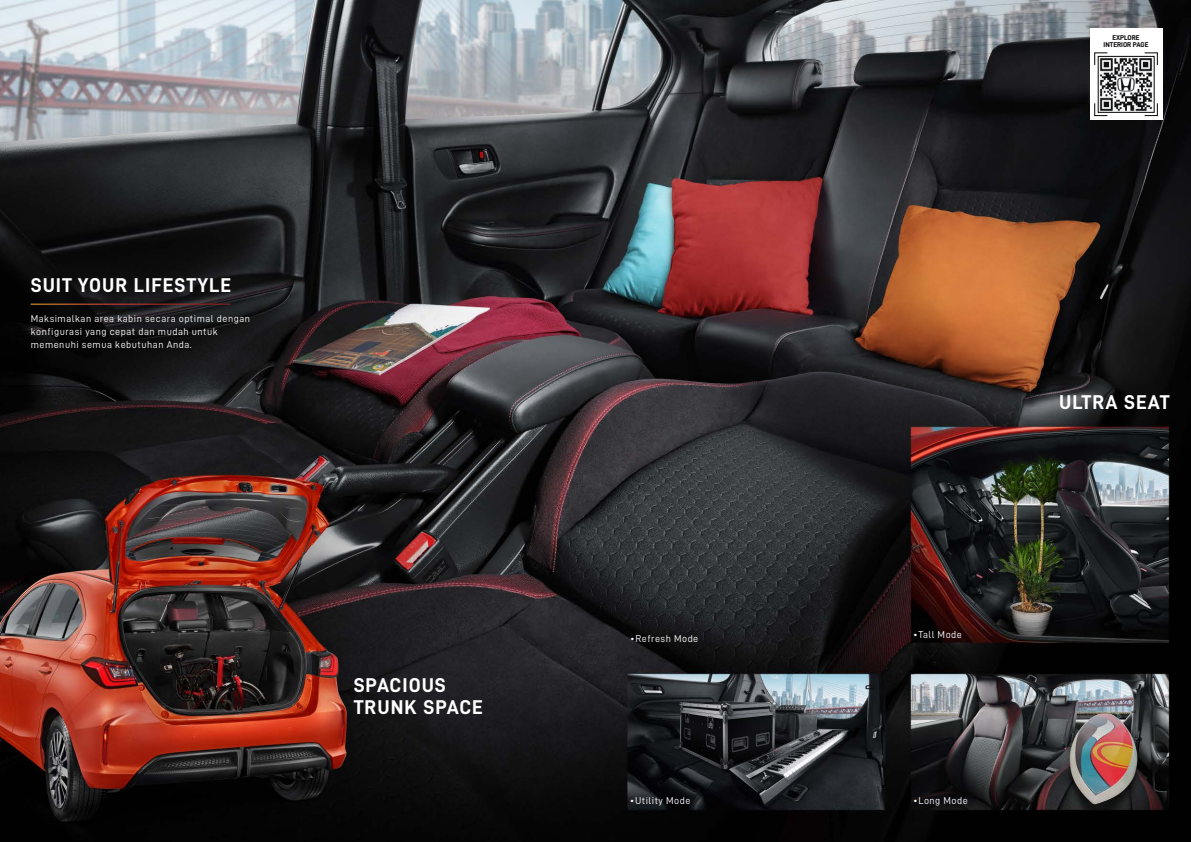
<style>
.page{position:relative;width:1191px;height:842px;background:#fff}
.page>*{position:absolute;margin:0;border:0;box-sizing:border-box;transform-origin:0 0}
.t1{font:20px/22px "D DIN Bold";letter-spacing:.05em;color:#fff}
.t2{font:10px/13px "D DIN";letter-spacing:.05em;color:#fff}
.t3{font:7px/7px "D DIN Bold";letter-spacing:-.01em;color:#080505;text-align:center}
</style>
<div class="page">
<img style="left:0;top:0;width:1191px;height:842px">
<div style="left:1090px;top:29px;width:72px;height:91px;background:#fff"></div>
<img style="left:1097px;top:58px;width:55px;height:53px">
<div style="left:1098px;top:56px;width:56px;height:57px;border:1px solid #080505"></div>
<svg style="left:1094px;top:52px;width:14px;height:14px"></svg>
<svg style="left:1144px;top:103px;width:13px;height:13px"></svg>
<svg style="left:1144px;top:52px;width:13px;height:14px"></svg>
<svg style="left:1094px;top:103px;width:14px;height:13px"></svg>
<hr style="left:31px;top:304px;width:199px;height:1px;background:#fff">
<h1 class="t1" style="left:31px;top:274px;width:202px">SUIT YOUR LIFESTYLE</h1>
<p class="t2" style="left:31px;top:312px;width:221px">Maksimalkan area kabin secara optimal dengan konfigurasi yang cepat dan mudah untuk memenuhi semua kebutuhan Anda.</p>
<h1 class="t1" style="left:354px;top:674px;width:131px">SPACIOUS<br>TRUNK SPACE</h1>
<p class="t2" style="left:630px;top:632px;width:70px">•Refresh Mode</p>
<p class="t2" style="left:630px;top:794px;width:62px">•Utility Mode</p>
<p class="t3" style="left:1103px;top:34px;width:46px">EXPLORE<br>INTERIOR PAGE</p>
<p class="t2" style="left:913px;top:628px;width:50px">•Tall Mode</p>
<p class="t2" style="left:913px;top:794px;width:56px">•Long Mode</p>
<h1 class="t1" style="left:1059px;top:391px;width:112px">ULTRA SEAT</h1>
</div>
